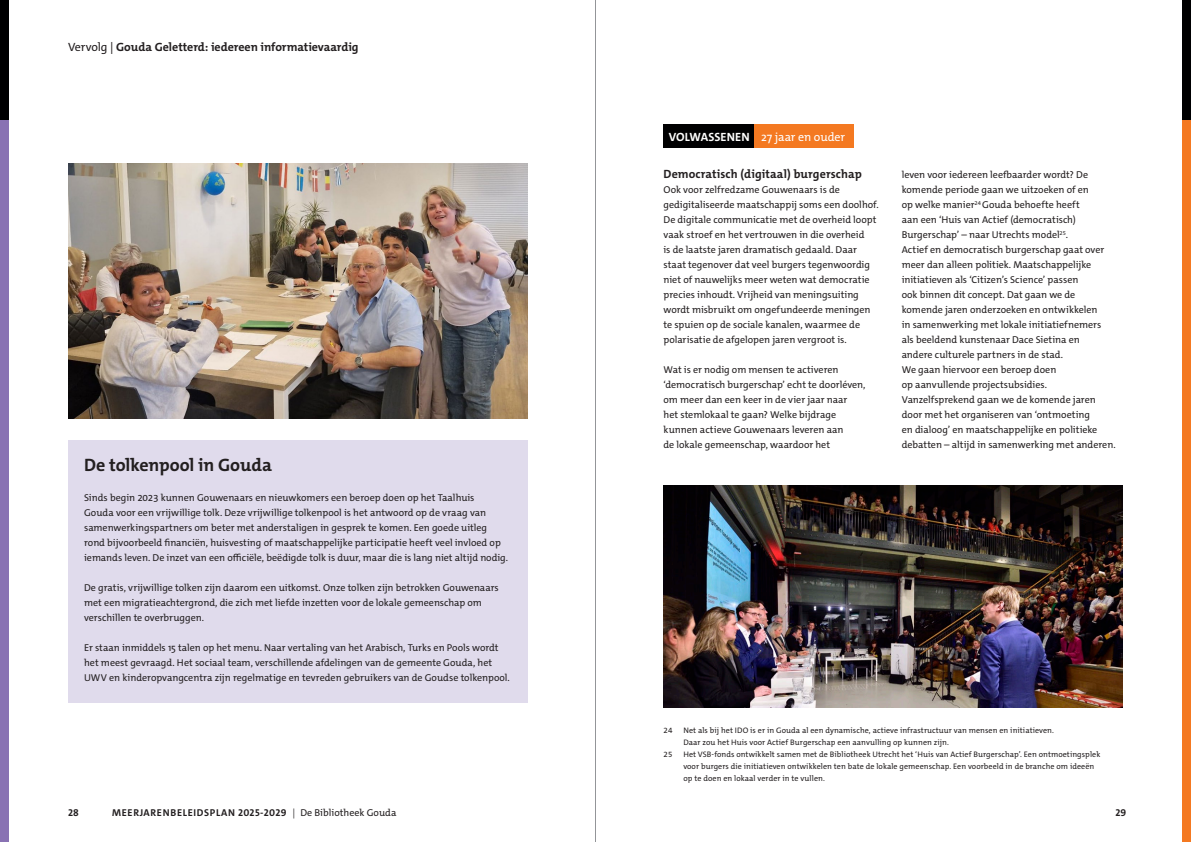
<style>
.page{position:relative;width:1191px;height:842px;background:#fff}
.page>*{position:absolute;margin:0;border:0;box-sizing:border-box;transform-origin:0 0}
.t1{font:700 18px "The Mix C5";letter-spacing:-.005em;color:#231f20}
.t2{font:700 12px "The Mix C5";color:#231f20}
.t3{font:12px "The Mix C5";letter-spacing:-.01em;color:#fff}
.t4{font:10px/15px "The Mix C5";letter-spacing:-.005em;color:#231f20}
.t5{font:700 10px "The Mix Trial";letter-spacing:.065em;color:#231f20}
.t6{font:8px/12px "The Mix C5";letter-spacing:.01em;color:#231f20}
.s1{font-weight:400}
.s2{font-weight:700}
.s3{font-family:"Helvetica";font-weight:300}
</style>
<div class="page">
<div style="left:663px;top:124px;width:91px;height:24px;background:#000001"></div>
<div style="left:754px;top:124px;width:100px;height:24px;background:#f47921"></div>
<img style="left:663px;top:486px;width:460px;height:221px">
<div style="left:68px;top:441px;width:459px;height:262px;background:#e0dbec"></div>
<div style="left:0;top:60px;width:9px;height:782px;background:#8972b3"></div>
<div style="left:0;top:0;width:9px;height:119px;background:#000001"></div>
<div style="left:1182px;top:60px;width:9px;height:782px;background:#f47921"></div>
<div style="left:1182px;top:0;width:9px;height:119px;background:#000001"></div>
<img style="left:68px;top:163px;width:459px;height:255px">
<hr style="left:595px;top:0;width:1px;height:842px;background:#939598">
<p class="t2" style="left:68px;top:39px;width:292px"><span class="s1">Vervolg |</span> Gouda Geletterd: iedereen informatievaardig</p>
<p class="t1" style="left:84px;top:453px;width:189px">De tolkenpool in Gouda</p>
<p class="t4" style="left:84px;top:490px;width:425px">Sinds begin 2023 kunnen Gouwenaars en nieuwkomers een beroep doen op het Taalhuis<br>Gouda voor een vrijwillige tolk. Deze vrijwillige tolkenpool is het antwoord op de vraag van samenwerkingspartners om beter met anderstaligen in gesprek te komen. Een goede uitleg rond bijvoorbeeld financiën, huisvesting of maatschappelijke participatie heeft veel invloed op iemands leven. De inzet van een officiële, beëdigde tolk is duur, maar die is lang niet altijd nodig.</p>
<p class="t4" style="left:84px;top:580px;width:416px">De gratis, vrijwillige tolken zijn daarom een uitkomst. Onze tolken zijn betrokken Gouwenaars met een migratieachtergrond, die zich met liefde inzetten voor de lokale gemeenschap om verschillen te overbruggen.</p>
<p class="t4" style="left:84px;top:640px;width:427px">Er staan inmiddels 15 talen op het menu. Naar vertaling van het Arabisch, Turks en Pools wordt het meest gevraagd. Het sociaal team, verschillende afdelingen van de gemeente Gouda, het<br>UWV en kinderopvangcentra zijn regelmatige en tevreden gebruikers van de Goudse tolkenpool.</p>
<p class="t3" style="left:669px;top:129px;width:178px"><span class="s2">VOLWASSENEN</span> 27 jaar en ouder</p>
<p class="t2" style="left:663px;top:166px;width:200px">Democratisch (digitaal) burgerschap</p>
<p class="t4" style="left:663px;top:182px;width:217px">Ook voor zelfredzame Gouwenaars is de gedigitaliseerde maatschappij soms een doolhof.<br>De digitale communicatie met de overheid loopt vaak stroef en het vertrouwen in die overheid<br>is de laatste jaren dramatisch gedaald. Daar staat tegenover dat veel burgers tegenwoordig niet of nauwelijks meer weten wat democratie precies inhoudt. Vrijheid van meningsuiting wordt misbruikt om ongefundeerde meningen te spuien op de sociale kanalen, waarmee de polarisatie de afgelopen jaren vergroot is.</p>
<p class="t4" style="left:663px;top:362px;width:203px">Wat is er nodig om mensen te activeren ‘democratisch burgerschap’ echt te doorléven, om meer dan een keer in de vier jaar naar<br>het stemlokaal te gaan? Welke bijdrage kunnen actieve Gouwenaars leveren aan<br>de lokale gemeenschap, waardoor het</p>
<p class="t4" style="left:901px;top:167px;width:189px">leven voor iedereen leefbaarder wordt? De komende periode gaan we uitzoeken of en op welke manier<sup>24</sup> Gouda behoefte heeft aan een ‘Huis van Actief (democratisch)<br>Burgerschap’ – naar Utrechts model<sup>25</sup>.</p>
<p class="t4" style="left:901px;top:242px;width:204px">Actief en democratisch burgerschap gaat over meer dan alleen politiek. Maatschappelijke initiatieven als ‘Citizen’s Science’ passen<br>ook binnen dit concept. Dat gaan we de komende jaren onderzoeken en ontwikkelen in samenwerking met lokale initiatiefnemers als beeldend kunstenaar Dace Sietina en andere culturele partners in de stad.</p>
<p class="t4" style="left:901px;top:362px;width:156px">We gaan hiervoor een beroep doen op aanvullende projectsubsidies.</p>
<p class="t4" style="left:901px;top:392px;width:215px">Vanzelfsprekend gaan we de komende jaren door met het organiseren van ‘ontmoeting<br>en dialoog’ en maatschappelijke en politieke debatten – altijd in samenwerking met anderen.</p>
<p class="t6" style="left:663px;top:725px;width:10px">24</p>
<p class="t6" style="left:683px;top:725px;width:372px">Net als bij het IDO is er in Gouda al een dynamische, actieve infrastructuur van mensen en initiatieven.<br>Daar zou het Huis voor Actief Burgerschap een aanvulling op kunnen zijn.</p>
<p class="t6" style="left:663px;top:749px;width:10px">25</p>
<p class="t6" style="left:683px;top:749px;width:418px">Het VSB-fonds ontwikkelt samen met de Bibliotheek Utrecht het ‘Huis van Actief Burgerschap’. Een ontmoetingsplek voor burgers die initiatieven ontwikkelen ten bate de lokale gemeenschap. Een voorbeeld in de branche om ideeën op te doen en lokaal verder in te vullen.</p>
<p class="t5" style="left:68px;top:808px;width:12px">28</p>
<p class="t5" style="left:112px;top:808px;width:286px">MEERJARENBELEIDSPLAN 2025-2029 <span class="s3">|</span> <span class="s1">De Bibliotheek Gouda</span></p>
<p class="t5" style="left:1115px;top:808px;width:12px">29</p>
</div>
